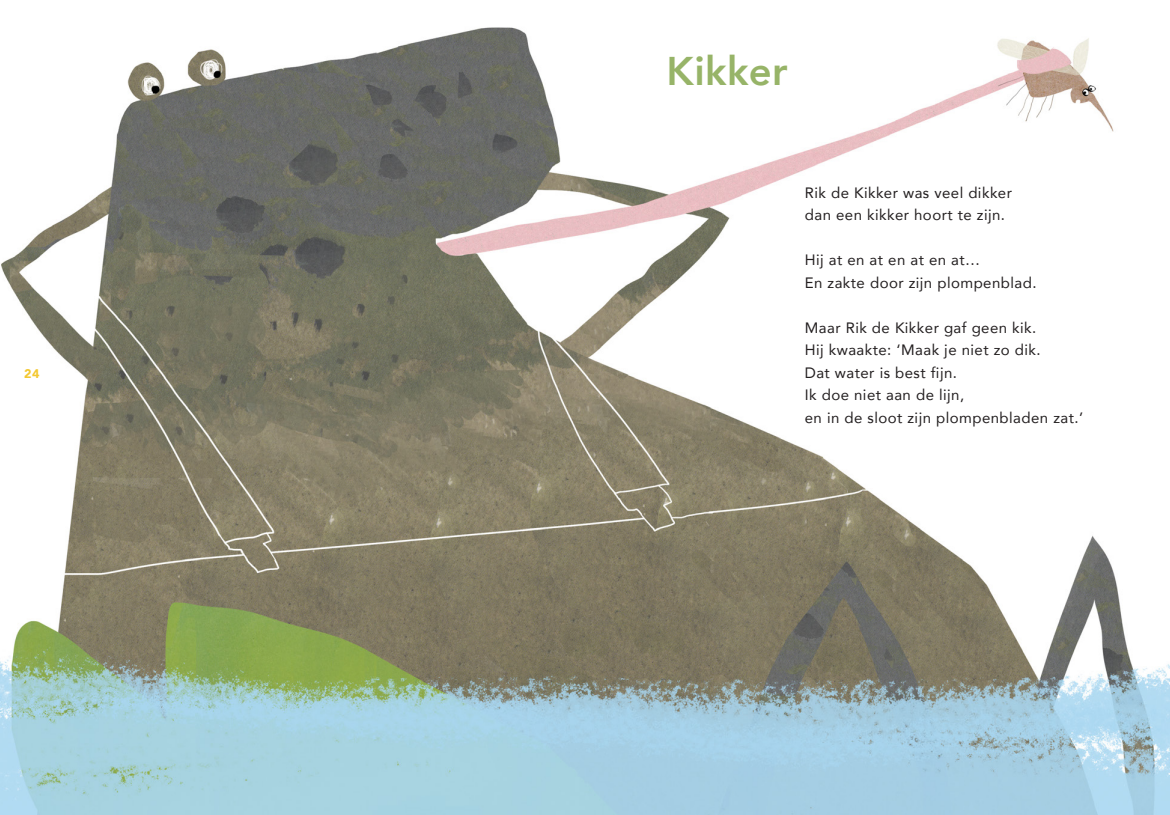
<style>
.page{position:relative;width:1170px;height:815px;background:#fff}
.page>*{position:absolute;margin:0;border:0;box-sizing:border-box;transform-origin:0 0}
.t1{font:800 40px "Avenir";letter-spacing:.01em;color:#97b468}
.t2{font:15px/22.5px "Avenir";letter-spacing:.03em;color:#231f20}
.t3{font:900 12.5px "Avenir";color:#f3c832}
</style>
<div class="page">
<img style="left:0;top:27px;width:1169px;height:788px">
<p class="t3" style="left:24px;top:362px;width:17px">24</p>
<h1 class="t1" style="left:666px;top:40px;width:123px">Kikker</h1>
<p class="t2" style="left:804px;top:181px;width:209px">Rik de Kikker was veel dikker dan een kikker hoort te zijn.</p>
<p class="t2" style="left:804px;top:248px;width:233px">Hij at en at en at en at…<br>En zakte door zijn plompenblad.</p>
<p class="t2" style="left:804px;top:316px;width:280px">Maar Rik de Kikker gaf geen kik.<br>Hij kwaakte: ‘Maak je niet zo dik.<br>Dat water is best fijn.<br>Ik doe niet aan de lijn,<br>en in de sloot zijn plompenbladen zat.’</p>
</div>
